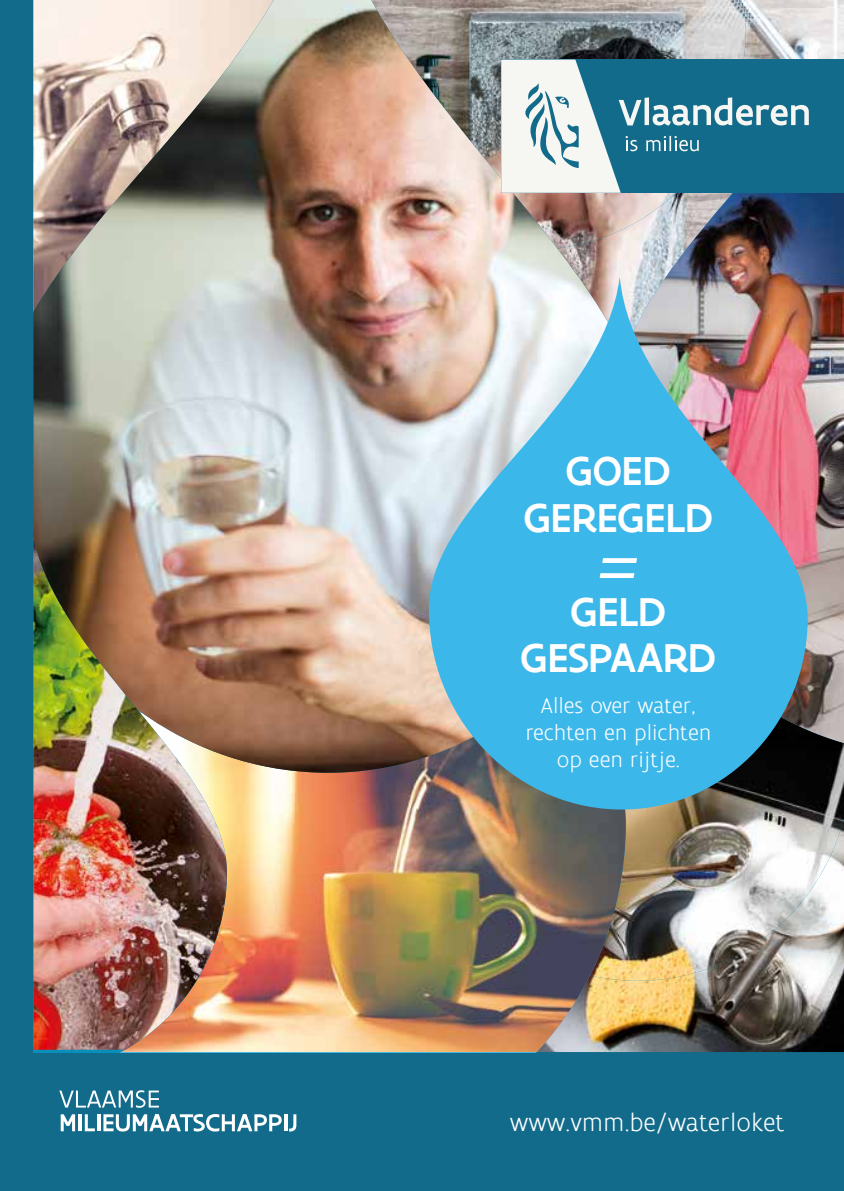
<style>
.page{position:relative;width:844px;height:1191px;background:#fff}
.page>*{position:absolute;margin:0;border:0;box-sizing:border-box;transform-origin:0 0}
.t1{font:500 43.4px/46.9px "Flanders Art Sans";letter-spacing:-.005em;color:#fff;text-align:center}
.t2{font:300 26.25px "Flanders Art Sans";color:#fff}
.t3{font:300 22.75px/27.3px "Flanders Art Sans";color:#fff;text-align:center}
</style>
<div class="page">
<div style="left:40px;top:1043px;width:803px;height:148px;background:#136b8b"></div>
<div style="left:0;top:0;width:92px;height:1191px;background:#136b8b"></div>
<hr style="left:78px;top:1114px;width:3px;height:17px;background:#fff">
<hr style="left:97px;top:1114px;width:3px;height:17px;background:#fff">
<hr style="left:284px;top:1114px;width:3px;height:17px;background:#fff">
<svg style="left:59px;top:1090px;width:100px;height:17px"></svg>
<svg style="left:61px;top:1114px;width:14px;height:17px"></svg>
<svg style="left:85px;top:1114px;width:10px;height:17px"></svg>
<svg style="left:103px;top:1114px;width:178px;height:17px"></svg>
<svg style="left:289px;top:1114px;width:7px;height:17px"></svg>
<img style="left:628px;top:984px;width:215px;height:68px">
<img style="left:628px;top:761px;width:215px;height:221px">
<svg style="left:747px;top:0;width:96px;height:761px"></svg>
<img style="left:649px;top:0;width:96px;height:60px">
<img style="left:229px;top:778px;width:397px;height:274px">
<img style="left:649px;top:193px;width:194px;height:550px">
<img style="left:33px;top:0;width:580px;height:774px">
<img style="left:33px;top:513px;width:196px;height:539px">
<img style="left:33px;top:540px;width:195px;height:509px">
<svg style="left:501px;top:60px;width:342px;height:133px"></svg>
<img style="left:427px;top:277px;width:382px;height:536px">
<svg style="left:602px;top:558px;width:35px;height:5px"></svg>
<svg style="left:599px;top:573px;width:35px;height:5px"></svg>
<p class="t1" style="left:523px;top:448px;width:191px">GOED<br>GEREGELD</p>
<p class="t1" style="left:520px;top:588px;width:197px">GELD<br>GESPAARD</p>
<p class="t3" style="left:525px;top:692px;width:187px">Alles over water, rechten en plichten op een rijtje.</p>
<p class="t2" style="left:509px;top:1107px;width:276px">www.vmm.be/waterloket</p>
</div>
